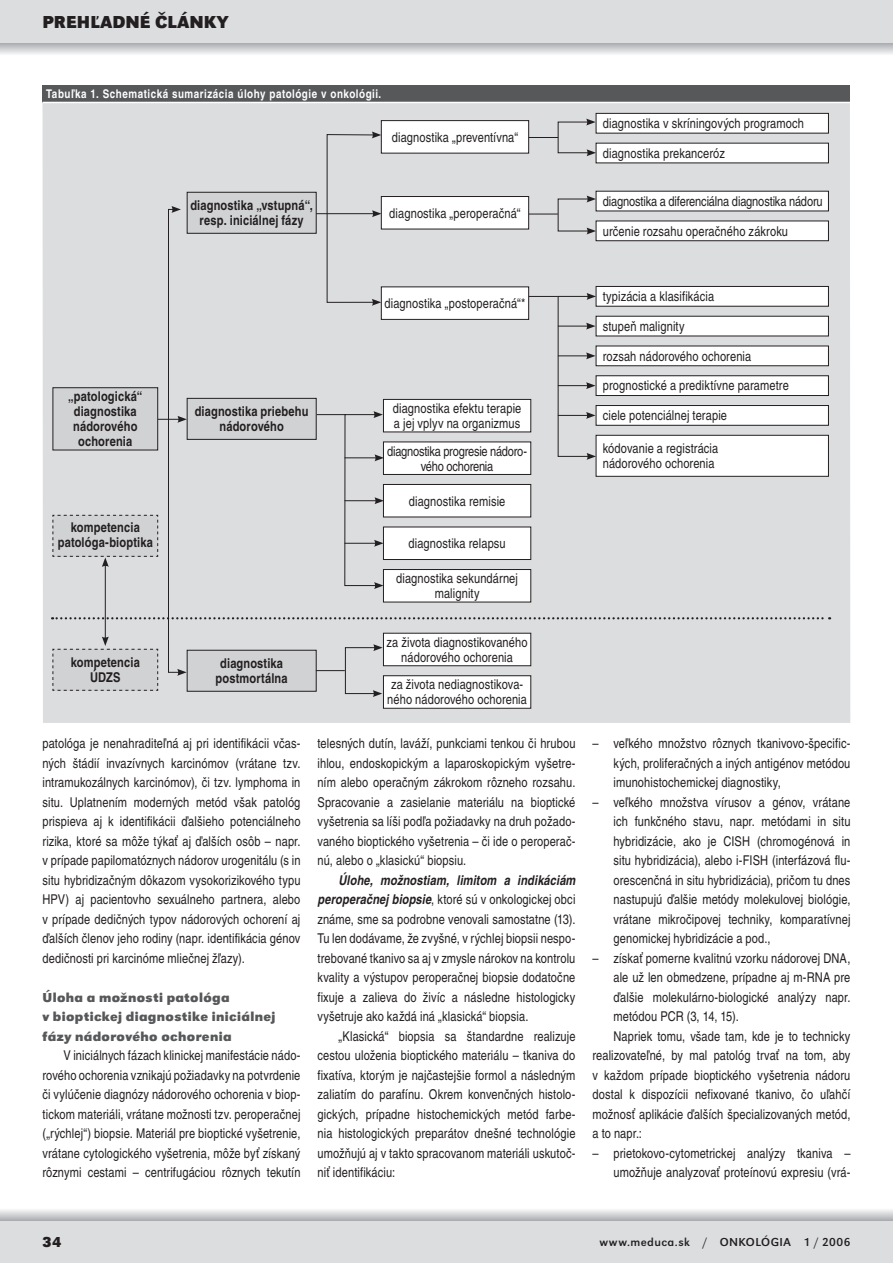
<style>
.page{position:relative;width:893px;height:1263px;background:#fff}
.page>*{position:absolute;margin:0;border:0;box-sizing:border-box;transform-origin:0 0}
.t1{font:700 18px "URW Grotesk TOT";color:#231f20}
.t2{font:700 15px "URW Grotesk TOT";color:#231f20}
.t3{font:condensed 13.5px/19.5px "Nimbus Sans LOT";letter-spacing:.01em;color:#231f20;text-align:justify}
.t4{font:700 condensed 13.5px/15px "Nimbus Sans LOT";letter-spacing:.01em;color:#231f20;text-align:center}
.t5{font:700 13.5px/19.5px "URW Grotesk TOT";letter-spacing:.025em;color:#57585a}
.t6{font:condensed 13.5px "Nimbus Sans LOT";letter-spacing:-.01em;color:#231f20}
.t7{font:condensed 13.5px/15px "Nimbus Sans LOT";letter-spacing:-.015em;color:#231f20;text-align:center}
.t8{font:700 condensed 12px "Nimbus Sans LOT";letter-spacing:.04em;color:#fff}
.t9{font:12px "URW Grotesk TOT";letter-spacing:.035em;color:#231f20}
.s1{font-weight:700;font-style:italic}
</style>
<div class="page">
<svg style="left:0;top:43px;width:892px;height:11px;background:#cdced0"></svg>
<div style="left:0;top:1220px;width:893px;height:43px;background:#dcdddf"></div>
<div style="left:0;top:0;width:893px;height:43px;background:#dcdddf"></div>
<svg style="left:0;top:1210px;width:892px;height:10px;background:#d0d1d3"></svg>
<div style="left:43px;top:85px;width:807px;height:17px;background:#57585a"></div>
<div style="left:43px;top:102px;width:807px;height:621px;background:#dcdddf"></div>
<div style="left:187px;top:192px;width:129px;height:41px;background:#d1d2d4"></div>
<div style="left:187px;top:192px;width:130px;height:42px;border:1px solid #231f20"></div>
<div style="left:381px;top:121px;width:148px;height:32px;background:#fff"></div>
<div style="left:381px;top:120px;width:148px;height:33px;border:1px solid #231f20"></div>
<div style="left:596px;top:113px;width:232px;height:20px;background:#fff"></div>
<div style="left:596px;top:113px;width:233px;height:21px;border:1px solid #231f20"></div>
<div style="left:596px;top:143px;width:232px;height:20px;background:#fff"></div>
<div style="left:596px;top:191px;width:232px;height:20px;background:#fff"></div>
<svg style="left:372px;top:131px;width:9px;height:7px"></svg>
<svg style="left:586px;top:119px;width:10px;height:6px"></svg>
<svg style="left:586px;top:149px;width:10px;height:7px"></svg>
<svg style="left:529px;top:137px;width:29px;height:1px"></svg>
<div style="left:383px;top:676px;width:148px;height:32px;background:#fff"></div>
<div style="left:383px;top:675px;width:148px;height:34px;border:1px solid #231f20"></div>
<hr style="left:43px;top:102px;width:807px;height:1px;background:#fff">
<svg style="left:52px;top:196px;width:778px;height:501px"></svg>
<h1 class="t1" style="left:43px;top:11px;width:187px">prehľadné články</h1>
<p class="t8" style="left:46px;top:86px;width:337px">Tabuľka 1. Schematická sumarizácia úlohy patológie v onkológii.</p>
<p class="t3" style="left:392px;top:127px;width:128px">diagnostika „preventívna“</p>
<p class="t4" style="left:190px;top:198px;width:124px">diagnostika „vstupná“, resp. iniciálnej fázy</p>
<p class="t3" style="left:389px;top:203px;width:133px">diagnostika „peroperačná“</p>
<p class="t3" style="left:603px;top:114px;width:203px">diagnostika v skríningových programoch</p>
<p class="t3" style="left:603px;top:144px;width:124px">diagnostika prekanceróz</p>
<p class="t6" style="left:603px;top:193px;width:221px">diagnostika a diferenciálna diagnostika nádoru</p>
<p class="t3" style="left:603px;top:221px;width:187px">určenie rozsahu operačného zákroku</p>
<p class="t3" style="left:384px;top:294px;width:142px">diagnostika „postoperačná“*</p>
<p class="t4" style="left:68px;top:389px;width:76px">„patologická“ diagnostika nádorového ochorenia</p>
<p class="t4" style="left:58px;top:520px;width:97px">kompetencia patológa-bioptika</p>
<p class="t4" style="left:195px;top:404px;width:115px">diagnostika priebehu nádorového</p>
<p class="t4" style="left:71px;top:655px;width:71px">kompetencia<br>ÚDZS</p>
<p class="t4" style="left:216px;top:656px;width:74px">diagnostika postmortálna</p>
<p class="t3" style="left:393px;top:401px;width:130px;line-height:15px">diagnostika efektu terapie a jej vplyv na organizmus</p>
<p class="t7" style="left:387px;top:443px;width:141px">diagnostika progresie nádoro&shy;vého ochorenia</p>
<p class="t3" style="left:409px;top:491px;width:98px">diagnostika remisie</p>
<p class="t3" style="left:408px;top:534px;width:99px">diagnostika relapsu</p>
<p class="t3" style="left:396px;top:571px;width:123px;line-height:15px;text-align:center">diagnostika sekundárnej malignity</p>
<p class="t3" style="left:387px;top:635px;width:142px;line-height:15px;text-align:center">za života diagnostikovaného nádorového ochorenia</p>
<p class="t3" style="left:387px;top:677px;width:141px;line-height:15px">za života nediagnostikova&shy;ného nádorového ochorenia</p>
<p class="t3" style="left:43px;top:734px;width:259px">patológa je nenahraditeľná aj pri identifikácii včas&shy;ných štádií invazívnych karcinómov (vrátane tzv. intramukozálnych karcinómov), či tzv. lymphoma in situ. Uplatnením moderných metód však patológ prispieva aj k identifikácii ďalšieho potenciálneho rizika, ktoré sa môže týkať aj ďalších osôb – napr. v prípade papilomatóznych nádorov urogenitálu (s in situ hybridizačným dôkazom vysokorizikového typu HPV) aj pacientovho sexuálneho partnera, alebo v prípade dedičných typov nádorových ochorení aj ďalších členov jeho rodiny (napr. identifikácia génov dedičnosti pri karcinóme mliečnej žľazy).</p>
<p class="t5" style="left:43px;top:987px;width:235px">Úloha a možnosti patológa<br>v bioptickej diagnostike iniciálnej fázy nádorového ochorenia</p>
<p class="t3" style="left:43px;top:1046px;width:259px;text-indent:21px">V iniciálnych fázach klinickej manifestácie nádo&shy;rového ochorenia vznikajú požiadavky na potvrdenie či vylúčenie diagnózy nádorového ochorenia v biop&shy;tickom materiáli, vrátane možnosti tzv. peroperačnej („rýchlej“) biopsie. Materiál pre bioptické vyšetrenie, vrátane cytologického vyšetrenia, môže byť získaný rôznymi cestami – centrifugáciou rôznych tekutín</p>
<p class="t3" style="left:317px;top:734px;width:259px">telesných dutín, laváží, punkciami tenkou či hrubou ihlou, endoskopickým a laparoskopickým vyšetre&shy;ním alebo operačným zákrokom rôzneho rozsahu.<br>Spracovanie a zasielanie materiálu na bioptické vyšetrenia sa líši podľa požiadavky na druh požado&shy;vaného bioptického vyšetrenia – či ide o peroperač&shy;nú, alebo o „klasickú“ biopsiu.</p>
<p class="t3" style="left:317px;top:870px;width:259px;text-indent:21px"><span class="s1">Úlohe, možnostiam, limitom a indikáciám peroperačnej biopsie</span>, ktoré sú v onkologickej obci známe, sme sa podrobne venovali samostatne (13).<br>Tu len dodávame, že zvyšné, v rýchlej biopsii nespo&shy;trebované tkanivo sa aj v zmysle nárokov na kontrolu kvality a výstupov peroperačnej biopsie dodatočne fixuje a zalieva do živíc a následne histologicky vyšetruje ako každá iná „klasická“ biopsia.</p>
<p class="t3" style="left:317px;top:1026px;width:259px;text-indent:21px">„Klasická“ biopsia sa štandardne realizuje cestou uloženia bioptického materiálu – tkaniva do fixatíva, ktorým je najčastejšie formol a následným zaliatím do parafínu. Okrem konvenčných histolo&shy;gických, prípadne histochemických metód farbe&shy;nia histologických preparátov dnešné technológie umožňujú aj v takto spracovanom materiáli uskutoč&shy;niť identifikáciu:</p>
<p class="t3" style="left:603px;top:287px;width:113px">typizácia a klasifikácia</p>
<p class="t3" style="left:603px;top:317px;width:83px">stupeň malignity</p>
<p class="t3" style="left:603px;top:346px;width:150px">rozsah nádorového ochorenia</p>
<p class="t3" style="left:603px;top:376px;width:188px">prognostické a prediktívne parametre</p>
<p class="t3" style="left:603px;top:406px;width:126px">ciele potenciálnej terapie</p>
<p class="t3" style="left:603px;top:441px;width:117px;line-height:15px">kódovanie a registrácia nádorového ochorenia</p>
<p class="t3" style="left:613px;top:734px;width:238px;text-indent:-21px">– veľkého množstvo rôznych tkanivovo-špecific&shy;kých, proliferačných a iných antigénov metódou imunohistochemickej diagnostiky,</p>
<p class="t3" style="left:613px;top:792px;width:238px;text-indent:-21px">– veľkého množstva vírusov a génov, vrátane ich funkčného stavu, napr. metódami in situ hybridizácie, ako je CISH (chromogénová in situ hybridizácia), alebo i-FISH (interfázová flu&shy;orescenčná in situ hybridizácia), pričom tu dnes nastupujú ďalšie metódy molekulovej biológie, vrátane mikročipovej techniky, komparatívnej genomickej hybridizácie a pod.,</p>
<p class="t3" style="left:592px;top:948px;width:259px">– získať pomerne kvalitnú vzorku nádorovej DNA,</p>
<p class="t3" style="left:613px;top:968px;width:238px">ale už len obmedzene, prípadne aj m-RNA pre</p>
<p class="t3" style="left:613px;top:987px;width:238px">ďalšie molekulárno-biologické analýzy napr.</p>
<p class="t3" style="left:613px;top:1007px;width:127px">metódou PCR (3, 14, 15).</p>
<p class="t3" style="left:613px;top:1026px;width:238px">Napriek tomu, všade tam, kde je to technicky</p>
<p class="t3" style="left:592px;top:1046px;width:259px">realizovateľné, by mal patológ trvať na tom, aby</p>
<p class="t3" style="left:592px;top:1065px;width:259px">v každom prípade bioptického vyšetrenia nádoru</p>
<p class="t3" style="left:592px;top:1085px;width:259px">dostal k dispozícii nefixované tkanivo, čo uľahčí</p>
<p class="t3" style="left:592px;top:1104px;width:259px">možnosť aplikácie ďalších špecializovaných metód,</p>
<p class="t3" style="left:592px;top:1124px;width:51px">a to napr.:</p>
<p class="t3" style="left:592px;top:1143px;width:259px;text-align:right">– prietokovo-cytometrickej analýzy tkaniva – umožňuje analyzovať proteínovú expresiu (vrá-</p>
<p class="t2" style="left:43px;top:1233px;width:20px">34</p>
<p class="t9" style="left:599px;top:1235px;width:252px">www.meduca.sk / onkológia 1 / 2006</p>
</div>
